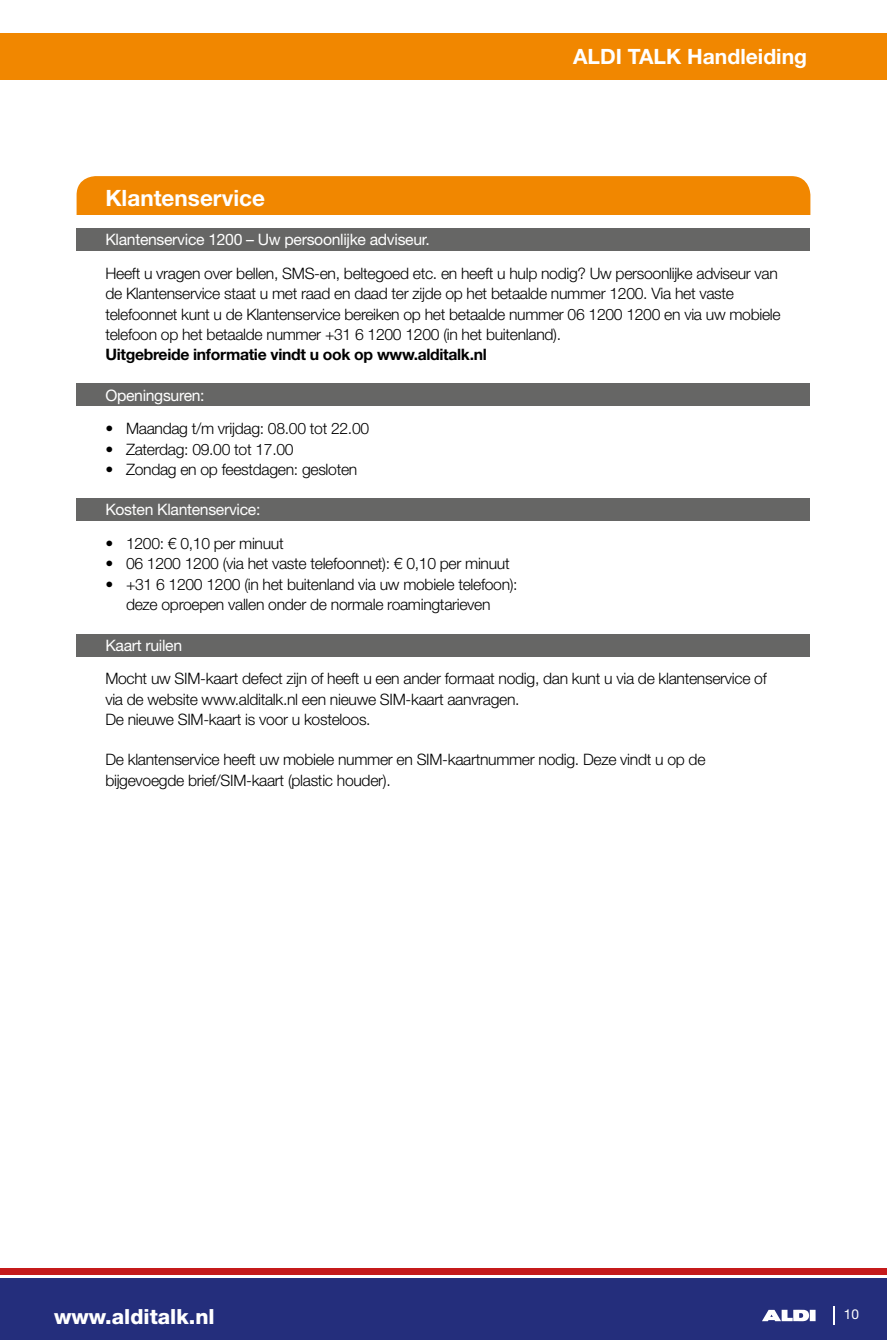
<style>
.page{position:relative;width:887px;height:1340px;background:#fff}
.page>*{position:absolute;margin:0;border:0;box-sizing:border-box;transform-origin:0 0}
.t1{font:700 22.5px "Helvetica Neue LT";color:#fff}
.t2{font:700 21.15px "Helvetica Neue LT";color:#fff}
.t3{font:800 20.93px "Helvetica Neue LT";color:#fff}
.t4{font:300 15.75px/20.2px "Helvetica Neue LT";letter-spacing:-.02em;color:#000}
.t5{font:15.75px "Helvetica Neue LT";letter-spacing:-.02em;color:#fff}
.t6{font:700 15.75px "Helvetica Neue LT";letter-spacing:-.02em;color:#000}
.t7{font:13.72px "Helvetica Neue LT";color:#fff}
</style>
<div class="page">
<div style="left:77px;top:176px;width:733px;height:39px;background:#f18700"></div>
<div style="left:77px;top:229px;width:733px;height:22px;background:#666665"></div>
<div style="left:77px;top:383px;width:733px;height:23px;background:#666665"></div>
<div style="left:77px;top:498px;width:733px;height:23px;background:#666665"></div>
<div style="left:77px;top:634px;width:733px;height:22px;background:#666665"></div>
<div style="left:0;top:33px;width:887px;height:46px;background:#f18700"></div>
<div style="left:0;top:1278px;width:887px;height:61px;background:#242e7c"></div>
<div style="left:0;top:1268px;width:887px;height:6px;background:#c51a1b"></div>
<svg style="left:833px;top:1306px;width:1px;height:18px"></svg>
<div style="left:809px;top:1309px;width:6px;height:12px;background:#fff"></div>
<svg style="left:762px;top:1309px;width:47px;height:12px"></svg>
<h2 class="t2" style="left:573px;top:44px;width:235px">ALDI TALK Handleiding</h2>
<h1 class="t1" style="left:105px;top:184px;width:161px">Klantenservice</h1>
<p class="t5" style="left:105px;top:230px;width:326px">Klantenservice 1200 – Uw persoonlijke adviseur.</p>
<p class="t4" style="left:105px;top:263px;width:676px">Heeft u vragen over bellen, SMS-en, beltegoed etc. en heeft u hulp nodig? Uw persoonlijke adviseur van de Klantenservice staat u met raad en daad ter zijde op het betaalde nummer 1200. Via het vaste telefoonnet kunt u de Klantenservice bereiken op het betaalde nummer 06 1200 1200 en via uw mobiele telefoon op het betaalde nummer +31 6 1200 1200 (in het buitenland).</p>
<p class="t6" style="left:105px;top:345px;width:383px">Uitgebreide informatie vindt u ook op www.alditalk.nl</p>
<p class="t5" style="left:105px;top:385px;width:101px">Openingsuren:</p>
<p class="t4" style="left:105px;top:418px;width:265px">• Maandag t/m vrijdag: 08.00 tot 22.00</p>
<p class="t4" style="left:105px;top:438px;width:190px">• Zaterdag: 09.00 tot 17.00</p>
<p class="t4" style="left:105px;top:459px;width:253px">• Zondag en op feestdagen: gesloten</p>
<p class="t5" style="left:105px;top:500px;width:156px">Kosten Klantenservice:</p>
<p class="t4" style="left:105px;top:533px;width:180px">• 1200: € 0,10 per minuut</p>
<p class="t4" style="left:105px;top:553px;width:406px">• 06 1200 1200 (via het vaste telefoonnet): € 0,10 per minuut</p>
<p class="t4" style="left:105px;top:573px;width:414px;text-align:center">• +31 6 1200 1200 (in het buitenland via uw mobiele telefoon): deze oproepen vallen onder de normale roamingtarieven</p>
<p class="t5" style="left:105px;top:635px;width:78px">Kaart ruilen</p>
<p class="t4" style="left:105px;top:668px;width:663px">Mocht uw SIM-kaart defect zijn of heeft u een ander formaat nodig, dan kunt u via de klantenservice of via de website www.alditalk.nl een nieuwe SIM-kaart aanvragen.<br>De nieuwe SIM-kaart is voor u kosteloos.</p>
<p class="t4" style="left:105px;top:749px;width:601px">De klantenservice heeft uw mobiele nummer en SIM-kaartnummer nodig. Deze vindt u op de bijgevoegde brief/SIM-kaart (plastic houder).</p>
<h3 class="t3" style="left:54px;top:1303px;width:162px">www.alditalk.nl</h3>
<p class="t7" style="left:843px;top:1305px;width:17px">10</p>
</div>
